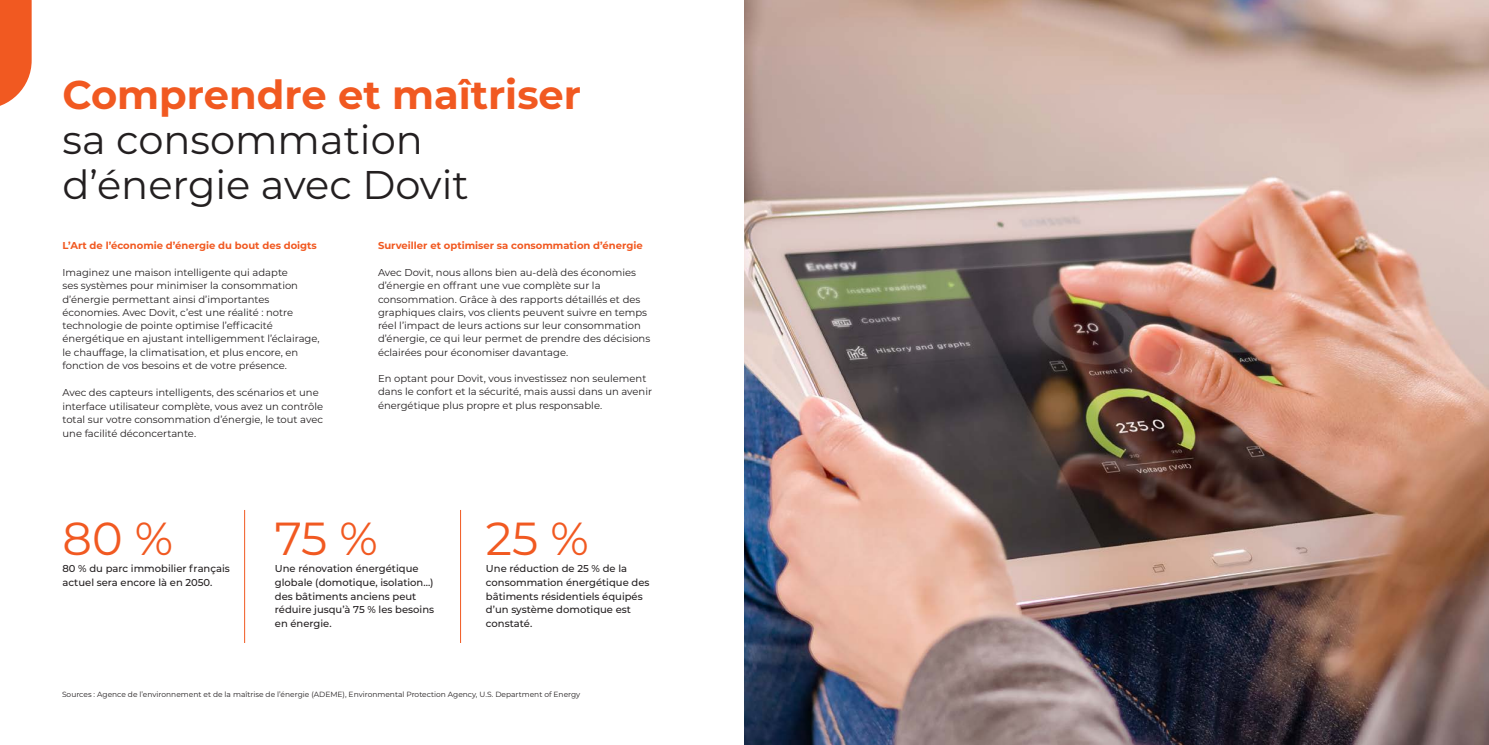
<style>
.page{position:relative;width:1489px;height:745px;background:#fff}
.page>*{position:absolute;margin:0;border:0;box-sizing:border-box;transform-origin:0 0}
.t1{font:46.25px "Montserrat";color:#f15921}
.Titre{font:40px/45px "Montserrat";color:#231f20}
.t2{font:10px/13.2px "Montserrat";color:#231f20}
.t3{font:500 10px/13.8px "Montserrat";color:#231f20}
.t4{font:700 10px "Montserrat";color:#f15921}
.t5{font:7.5px "Montserrat";color:#231f20}
.s1{font-weight:700;color:#f15921}
</style>
<div class="page">
<img style="left:744px;top:0;width:744px;height:744px">
<svg style="left:0;top:0;width:32px;height:106px;background:#f26e3d"></svg>
<hr style="left:460px;top:509px;width:1px;height:133px;background:#f15921">
<hr style="left:244px;top:509px;width:1px;height:133px;background:#f15921">
<p class="Titre" style="left:62px;top:71px;width:520px"><span class="s1">Comprendre et maîtriser </span>sa consommation d’énergie avec Dovit</p>
<p class="t4" style="left:62px;top:238px;width:256px">L’Art de l’économie d’énergie du bout des doigts</p>
<p class="t2" style="left:62px;top:265px;width:258px">Imaginez une maison intelligente qui adapte<br>ses systèmes pour minimiser la consommation d’énergie permettant ainsi d’importantes économies. Avec Dovit, c’est une réalité : notre technologie de pointe optimise l’efficacité énergétique en ajustant intelligemment l’éclairage, le chauffage, la climatisation, et plus encore, en fonction de vos besoins et de votre présence.</p>
<p class="t2" style="left:62px;top:385px;width:262px;line-height:13.8px">Avec des capteurs intelligents, des scénarios et une interface utilisateur complète, vous avez un contrôle total sur votre consommation d’énergie, le tout avec une facilité déconcertante.</p>
<p class="t4" style="left:378px;top:238px;width:266px">Surveiller et optimiser sa consommation d’énergie</p>
<p class="t2" style="left:378px;top:265px;width:274px">Avec Dovit, nous allons bien au-delà des économies d’énergie en offrant une vue complète sur la consommation. Grâce à des rapports détaillés et des graphiques clairs, vos clients peuvent suivre en temps réel l’impact de leurs actions sur leur consommation d’énergie, ce qui leur permet de prendre des décisions éclairées pour économiser davantage.</p>
<p class="t2" style="left:378px;top:371px;width:275px">En optant pour Dovit, vous investissez non seulement dans le confort et la sécurité, mais aussi dans un avenir énergétique plus propre et plus responsable.</p>
<p class="t1" style="left:62px;top:506px;width:112px">80 %</p>
<p class="t3" style="left:62px;top:561px;width:169px">80 % du parc immobilier français actuel sera encore là en 2050.</p>
<p class="t1" style="left:275px;top:506px;width:104px">75 %</p>
<p class="t3" style="left:275px;top:561px;width:161px">Une rénovation énergétique globale (domotique, isolation...) des bâtiments anciens peut réduire jusqu’à 75 % les besoins en énergie.</p>
<p class="t1" style="left:486px;top:506px;width:104px">25 %</p>
<p class="t3" style="left:486px;top:561px;width:165px">Une réduction de 25 % de la consommation énergétique des bâtiments résidentiels équipés d’un système domotique est constaté.</p>
<p class="t5" style="left:62px;top:689px;width:520px">Sources : Agence de l’environnement et de la maîtrise de l’énergie (ADEME), Environmental Protection Agency, U.S. Department of Energy</p>
</div>
